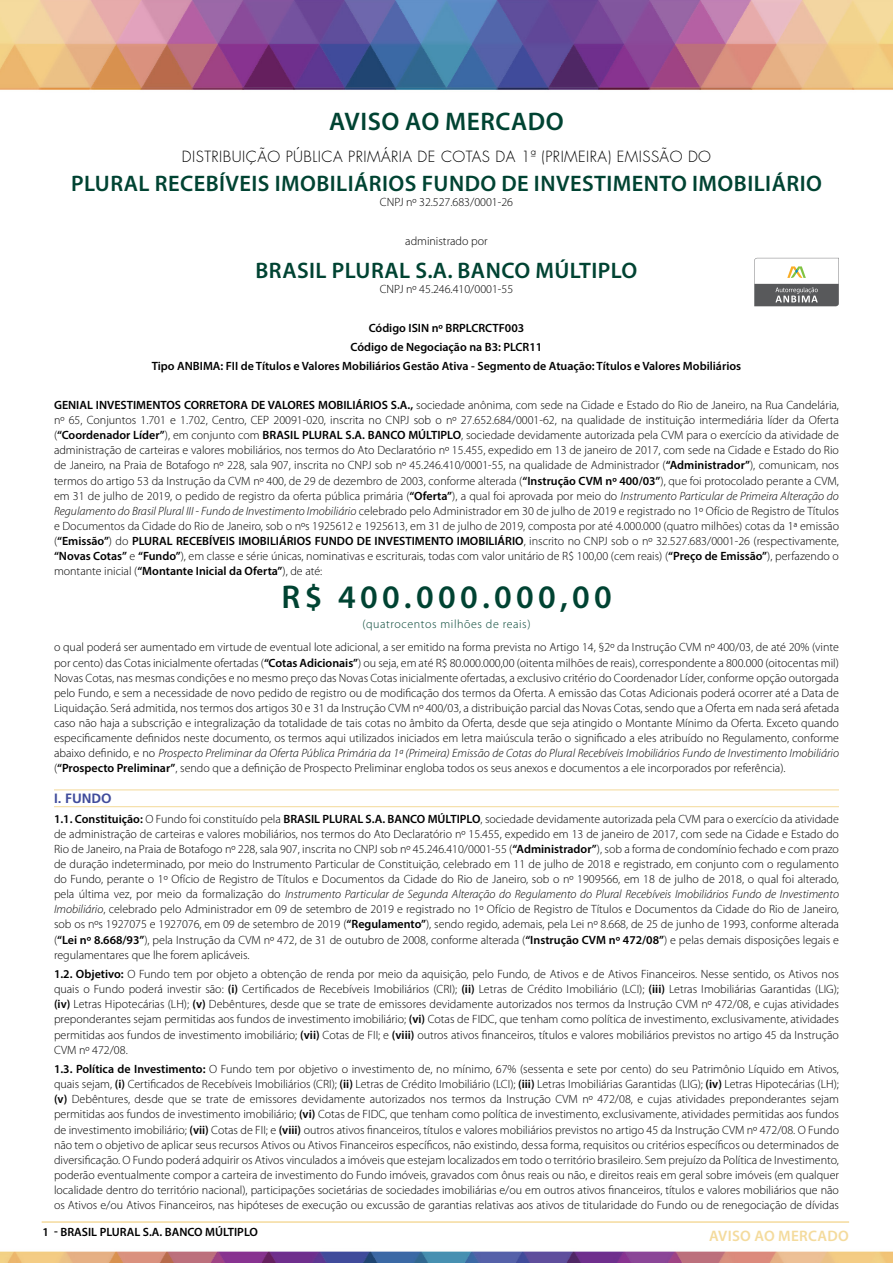
<style>
.page{position:relative;width:893px;height:1263px;background:#fff}
.page>*{position:absolute;margin:0;border:0;box-sizing:border-box;transform-origin:0 0}
.t1{font:600 33px "Myriad Pro";letter-spacing:.13em;color:#004332}
.t2{font:600 25.5px "Myriad Pro";letter-spacing:.02em;color:#004332}
.t3{font:600 22.5px "Myriad Pro";letter-spacing:.02em;color:#004332}
.t4{font:600 15.15px "Myriad Pro";letter-spacing:.02em;color:#f4db9d}
.t5{font:300 15px "Futura";letter-spacing:.03em;color:#000}
.t6{font:700 13.5px "Frutiger";color:#404c9b}
.t7{font:300 12px/15.1px "Myriad Pro";color:#000;text-align:justify}
.t8{font:600 12px/19.4px "Myriad Pro";color:#000;text-align:center}
.t9{font:300 12px "Myriad Pro";letter-spacing:.05em;color:#004332}
.s1{font-weight:600}
.s2{font-style:italic}
</style>
<div class="page">
<img style="left:0;top:0;width:893px;height:808px">
<img style="left:0;top:1221px;width:893px;height:42px">
<hr style="left:42px;top:1221px;width:807px;height:2px;background:#f4db9d">
<hr style="left:54px;top:789px;width:785px;height:1px;background:#f4db9d">
<hr style="left:54px;top:806px;width:785px;height:1px;background:#f4db9d">
<svg style="left:754px;top:258px;width:85px;height:48px"></svg>
<h2 class="t2" style="left:329px;top:105px;width:236px">AVISO AO MERCADO</h2>
<p class="t5" style="left:182px;top:147px;width:531px">DISTRIBUIÇÃO PÚBLICA PRIMÁRIA DE COTAS DA 1ª (PRIMEIRA) EMISSÃO DO</p>
<h3 class="t3" style="left:71px;top:169px;width:752px">PLURAL RECEBÍVEIS IMOBILIÁRIOS FUNDO DE INVESTIMENTO IMOBILIÁRIO</h3>
<p class="t7" style="left:380px;top:195px;width:135px">CNPJ nº 32.527.683/0001-26</p>
<p class="t7" style="left:405px;top:233px;width:84px">administrado por</p>
<h3 class="t3" style="left:255px;top:256px;width:383px">BRASIL PLURAL S.A. BANCO MÚLTIPLO</h3>
<p class="t7" style="left:380px;top:281px;width:135px">CNPJ nº 45.246.410/0001-55</p>
<p class="t8" style="left:152px;top:317px;width:591px">Código ISIN nº BRPLCRCTF003<br>Código de Negociação na B3: PLCR11<br>Tipo ANBIMA: FII de Títulos e Valores Mobiliários Gestão Ativa - Segmento de Atuação: Títulos e Valores Mobiliários</p>
<p class="t7" style="left:54px;top:398px;width:786px"><span class="s1">GENIAL INVESTIMENTOS CORRETORA DE VALORES MOBILIÁRIOS S.A.,</span> sociedade anônima, com sede na Cidade e Estado do Rio de Janeiro, na Rua Candelária, nº 65, Conjuntos 1.701 e 1.702, Centro, CEP 20091-020, inscrita no CNPJ sob o nº 27.652.684/0001-62, na qualidade de instituição intermediária líder da Oferta (<span class="s1">“Coordenador Líder”</span>), em conjunto com <span class="s1">BRASIL PLURAL S.A. BANCO MÚLTIPLO</span>, sociedade devidamente autorizada pela CVM para o exercício da atividade de administração de carteiras e valores mobiliários, nos termos do Ato Declaratório nº 15.455, expedido em 13 de janeiro de 2017, com sede na Cidade e Estado do Rio de Janeiro, na Praia de Botafogo nº 228, sala 907, inscrita no CNPJ sob nº 45.246.410/0001-55, na qualidade de Administrador (<span class="s1">“Administrador”</span>), comunicam, nos termos do artigo 53 da Instrução da CVM nº 400, de 29 de dezembro de 2003, conforme alterada (<span class="s1">“Instrução CVM nº 400/03”</span>), que foi protocolado perante a CVM, em 31 de julho de 2019, o pedido de registro da oferta pública primária (<span class="s1">“Oferta”</span>), a qual foi aprovada por meio do <span class="s2">Instrumento Particular de Primeira Alteração do Regulamento do Brasil Plural III - Fundo de Investimento Imobiliário</span> celebrado pelo Administrador em 30 de julho de 2019 e registrado no 1º Ofício de Registro de Títulos e Documentos da Cidade do Rio de Janeiro, sob o nºs 1925612 e 1925613, em 31 de julho de 2019, composta por até 4.000.000 (quatro milhões) cotas da 1ª emissão (<span class="s1">“Emissão”</span>) do <span class="s1">PLURAL RECEBÍVEIS IMOBILIÁRIOS FUNDO DE INVESTIMENTO IMOBILIÁRIO</span>, inscrito no CNPJ sob o nº 32.527.683/0001-26 (respectivamente, <span class="s1">“Novas Cotas”</span> e <span class="s1">“Fundo”</span>), em classe e série únicas, nominativas e escriturais, todas com valor unitário de R$ 100,00 (cem reais) (<span class="s1">“Preço de Emissão”</span>), perfazendo o montante inicial (<span class="s1">“Montante Inicial da Oferta”</span>), de até:</p>
<h1 class="t1" style="left:282px;top:576px;width:332px">R$ 400.000.000,00</h1>
<p class="t9" style="left:362px;top:617px;width:170px">(quatrocentos milhões de reais)</p>
<p class="t7" style="left:54px;top:640px;width:787px">o qual poderá ser aumentado em virtude de eventual lote adicional, a ser emitido na forma prevista no Artigo 14, §2º da Instrução CVM nº 400/03, de até 20% (vinte por cento) das Cotas inicialmente ofertadas (<span class="s1">“Cotas Adicionais”</span>) ou seja, em até R$ 80.000.000,00 (oitenta milhões de reais), correspondente a 800.000 (oitocentas mil)<br>Novas Cotas, nas mesmas condições e no mesmo preço das Novas Cotas inicialmente ofertadas, a exclusivo critério do Coordenador Líder, conforme opção outorgada pelo Fundo, e sem a necessidade de novo pedido de registro ou de modificação dos termos da Oferta. A emissão das Cotas Adicionais poderá ocorrer até a Data de Liquidação. Será admitida, nos termos dos artigos 30 e 31 da Instrução CVM nº 400/03, a distribuição parcial das Novas Cotas, sendo que a Oferta em nada será afetada caso não haja a subscrição e integralização da totalidade de tais cotas no âmbito da Oferta, desde que seja atingido o Montante Mínimo da Oferta. Exceto quando especificamente definidos neste documento, os termos aqui utilizados iniciados em letra maiúscula terão o significado a eles atribuído no Regulamento, conforme abaixo definido, e no <span class="s2">Prospecto Preliminar da Oferta Pública Primária da 1ª (Primeira) Emissão de Cotas do Plural Recebíveis Imobiliários Fundo de Investimento Imobiliário </span>(<span class="s1">“Prospecto Preliminar”</span>, sendo que a definição de Prospecto Preliminar engloba todos os seus anexos e documentos a ele incorporados por referência).</p>
<p class="t6" style="left:54px;top:790px;width:59px">I. FUNDO</p>
<p class="t7" style="left:54px;top:811px;width:786px"><span class="s1">1.1. Constituição:</span> O Fundo foi constituído pela <span class="s1">BRASIL PLURAL S.A. BANCO MÚLTIPLO</span>, sociedade devidamente autorizada pela CVM para o exercício da atividade de administração de carteiras e valores mobiliários, nos termos do Ato Declaratório nº 15.455, expedido em 13 de janeiro de 2017, com sede na Cidade e Estado do Rio de Janeiro, na Praia de Botafogo nº 228, sala 907, inscrita no CNPJ sob nº 45.246.410/0001-55 (<span class="s1">“Administrador”</span>), sob a forma de condomínio fechado e com prazo de duração indeterminado, por meio do Instrumento Particular de Constituição<span class="s2">,</span> celebrado em 11 de julho de 2018 e registrado, em conjunto com o regulamento do Fundo, perante o 1º Ofício de Registro de Títulos e Documentos da Cidade do Rio de Janeiro, sob o nº 1909566, em 18 de julho de 2018, o qual foi alterado, pela última vez, por meio da formalização do <span class="s2">Instrumento Particular de Segunda Alteração do Regulamento do Plural Recebíveis Imobiliários Fundo de Investimento Imobiliário</span>, celebrado pelo Administrador em 09 de setembro de 2019 e registrado no 1º Ofício de Registro de Títulos e Documentos da Cidade do Rio de Janeiro, sob os nºs 1927075 e 1927076, em 09 de setembro de 2019 (<span class="s1">“Regulamento”</span>), sendo regido, ademais, pela Lei nº 8.668, de 25 de junho de 1993, conforme alterada (<span class="s1">“Lei nº 8.668/93”</span>), pela Instrução da CVM nº 472, de 31 de outubro de 2008, conforme alterada (<span class="s1">“Instrução CVM nº 472/08”</span>) e pelas demais disposições legais e regulamentares que lhe forem aplicáveis.</p>
<p class="t7" style="left:54px;top:967px;width:786px"><span class="s1">1.2. Objetivo:</span> O Fundo tem por objeto a obtenção de renda por meio da aquisição, pelo Fundo, de Ativos e de Ativos Financeiros. Nesse sentido, os Ativos nos quais o Fundo poderá investir são: <span class="s1">(i)</span> Certificados de Recebíveis Imobiliários (CRI); <span class="s1">(ii)</span> Letras de Crédito Imobiliário (LCI); <span class="s1">(iii)</span> Letras Imobiliárias Garantidas (LIG); <span class="s1">(iv)</span> Letras Hipotecárias (LH); <span class="s1">(v)</span> Debêntures, desde que se trate de emissores devidamente autorizados nos termos da Instrução CVM nº 472/08, e cujas atividades preponderantes sejam permitidas aos fundos de investimento imobiliário; <span class="s1">(vi)</span> Cotas de FIDC, que tenham como política de investimento, exclusivamente, atividades permitidas aos fundos de investimento imobiliário; <span class="s1">(vii)</span> Cotas de FII; e <span class="s1">(viii)</span> outros ativos financeiros, títulos e valores mobiliários previstos no artigo 45 da Instrução CVM nº 472/08.</p>
<p class="t7" style="left:54px;top:1062px;width:787px"><span class="s1">1.3. Política de Investimento:</span> O Fundo tem por objetivo o investimento de, no mínimo, 67% (sessenta e sete por cento) do seu Patrimônio Líquido em Ativos, quais sejam, <span class="s1">(i)</span> Certificados de Recebíveis Imobiliários (CRI); <span class="s1">(ii)</span> Letras de Crédito Imobiliário (LCI); <span class="s1">(iii)</span> Letras Imobiliárias Garantidas (LIG); <span class="s1">(iv)</span> Letras Hipotecárias (LH); <span class="s1">(v)</span> Debêntures, desde que se trate de emissores devidamente autorizados nos termos da Instrução CVM nº 472/08, e cujas atividades preponderantes sejam permitidas aos fundos de investimento imobiliário; <span class="s1">(vi)</span> Cotas de FIDC, que tenham como política de investimento, exclusivamente, atividades permitidas aos fundos de investimento imobiliário; <span class="s1">(vii)</span> Cotas de FII; e <span class="s1">(viii)</span> outros ativos financeiros, títulos e valores mobiliários previstos no artigo 45 da Instrução CVM nº 472/08. O Fundo não tem o objetivo de aplicar seus recursos Ativos ou Ativos Financeiros específicos, não existindo, dessa forma, requisitos ou critérios específicos ou determinados de diversificação. O Fundo poderá adquirir os Ativos vinculados a imóveis que estejam localizados em todo o território brasileiro. Sem prejuízo da Política de Investimento, poderão eventualmente compor a carteira de investimento do Fundo imóveis, gravados com ônus reais ou não, e direitos reais em geral sobre imóveis (em qualquer localidade dentro do território nacional), participações societárias de sociedades imobiliárias e/ou em outros ativos financeiros, títulos e valores mobiliários que não os Ativos e/ou Ativos Financeiros, nas hipóteses de execução ou excussão de garantias relativas aos ativos de titularidade do Fundo ou de renegociação de dívidas</p>
<p class="t8" style="left:43px;top:1222px;width:217px">1 - BRASIL PLURAL S.A. BANCO MÚLTIPLO</p>
<p class="t4" style="left:709px;top:1226px;width:141px">AVISO AO MERCADO</p>
</div>
